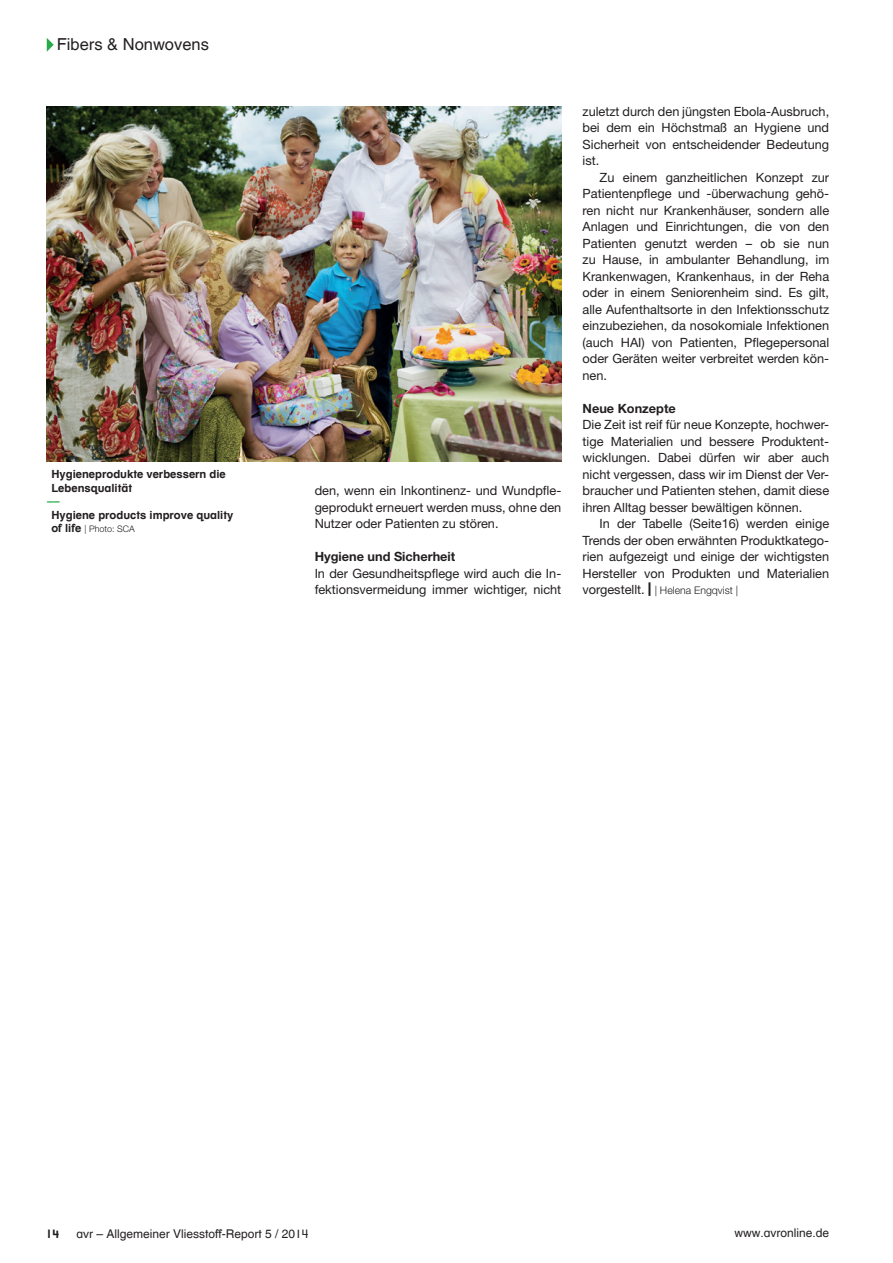
<style>
.page{position:relative;width:893px;height:1263px;background:#fff}
.page>*{position:absolute;margin:0;border:0;box-sizing:border-box;transform-origin:0 0}
.t1{font:16.5px "Helvetica Textbook Com";color:#231f20}
.D_GTE{font:12.75px/16.5px "Helvetica Neue LT Std";color:#231f20;text-align:justify}
.D_GT{font:12.75px/16.5px "Helvetica Neue LT Std";color:#231f20;text-align:justify}
.D_ZT{font:700 12.75px "Helvetica Neue LT Std";color:#231f20}
.t2{font:12px "Helvetica Textbook Com";color:#231f20}
.t3{font:700 12px "Helvetica Textbook Com";color:#231f20}
.E_BU{font:700 11.25px/13.5px "Helvetica Textbook Com";color:#231f20}
.D_BU{font:700 11.25px "Helvetica Textbook Com";color:#231f20}
.D_BU-2{font:700 11.25px "Helvetica Textbook Com";color:#29ab4a}
.D_GTE-2{font:300 10.5px "Helvetica Neue LT Std";color:#231f20}
.D_BU-3{font:300 9px "Helvetica Neue LT Std";color:#231f20}
.s1{font-family:"Helvetica Textbook Com";font-weight:700;font-size:11.25px}
.s2{font-weight:400;font-size:12.75px}
.s3{font-weight:800;font-size:13.5px}
</style>
<div class="page">
<svg style="left:47px;top:38px;width:7px;height:14px"></svg>
<img style="left:47px;top:106px;width:514px;height:355px">
<p class="t1" style="left:57px;top:34px;width:154px">Fibers &amp; Nonwovens</p>
<p class="E_BU" style="left:51px;top:467px;width:176px">Hygieneprodukte verbessern die<br>Lebensqualität</p>
<p class="D_BU-2" style="left:47px;top:494px;width:14px">––</p>
<p class="D_BU" style="left:51px;top:508px;width:183px">Hygiene products improve quality</p>
<p class="D_BU-3" style="left:51px;top:524px;width:85px"><span class="s1">of life</span> | Photo: SCA</p>
<p class="D_GTE" style="left:315px;top:482px;width:248px">den, wenn ein Inkontinenz- und Wundpfle&shy;geprodukt erneuert werden muss, ohne den Nutzer oder Patienten zu stören.</p>
<p class="D_ZT" style="left:315px;top:549px;width:142px">Hygiene und Sicherheit</p>
<p class="D_GT" style="left:315px;top:565px;width:248px">In der Gesundheitspflege wird auch die In&shy;fektionsvermeidung immer wichtiger, nicht</p>
<p class="D_GT" style="left:583px;top:103px;width:248px">zuletzt durch den jüngsten Ebola-Ausbruch, bei dem ein Höchstmaß an Hygiene und Sicherheit von entscheidender Bedeutung ist.</p>
<p class="D_GTE" style="left:583px;top:169px;width:248px;text-indent:17px">Zu einem ganzheitlichen Konzept zur Patientenpflege und -überwachung gehö&shy;ren nicht nur Krankenhäuser, sondern alle Anlagen und Einrichtungen, die von den Patienten genutzt werden – ob sie nun zu Hause, in ambulanter Behandlung, im Krankenwagen, Krankenhaus, in der Reha oder in einem Seniorenheim sind. Es gilt, alle Aufenthaltsorte in den Infektionsschutz einzubeziehen, da nosokomiale Infektionen (auch HAI) von Patienten, Pflegepersonal oder Geräten weiter verbreitet werden kön&shy;nen.</p>
<p class="D_ZT" style="left:583px;top:400px;width:95px">Neue Konzepte</p>
<p class="D_GT" style="left:583px;top:416px;width:248px">Die Zeit ist reif für neue Konzepte, hochwer&shy;tige Materialien und bessere Produktent&shy;wicklungen. Dabei dürfen wir aber auch nicht vergessen, dass wir im Dienst der Ver&shy;braucher und Patienten stehen, damit diese ihren Alltag besser bewältigen können.</p>
<p class="D_GTE" style="left:583px;top:515px;width:248px;text-indent:17px">In der Tabelle (Seite16) werden einige Trends der oben erwähnten Produktkatego&shy;rien aufgezeigt und einige der wichtigsten Hersteller von Produkten und Materialien</p>
<p class="D_GTE-2" style="left:583px;top:584px;width:157px"><span class="s2">vorgestellt.</span> <span class="s3">|</span> | Helena Engqvist |</p>
<p class="t3" style="left:46px;top:1226px;width:15px">14</p>
<p class="t2" style="left:77px;top:1226px;width:234px">avr – Allgemeiner Vliesstoff-Report 5 / 2014</p>
<p class="t2" style="left:734px;top:1225px;width:96px">www.avronline.de</p>
</div>
